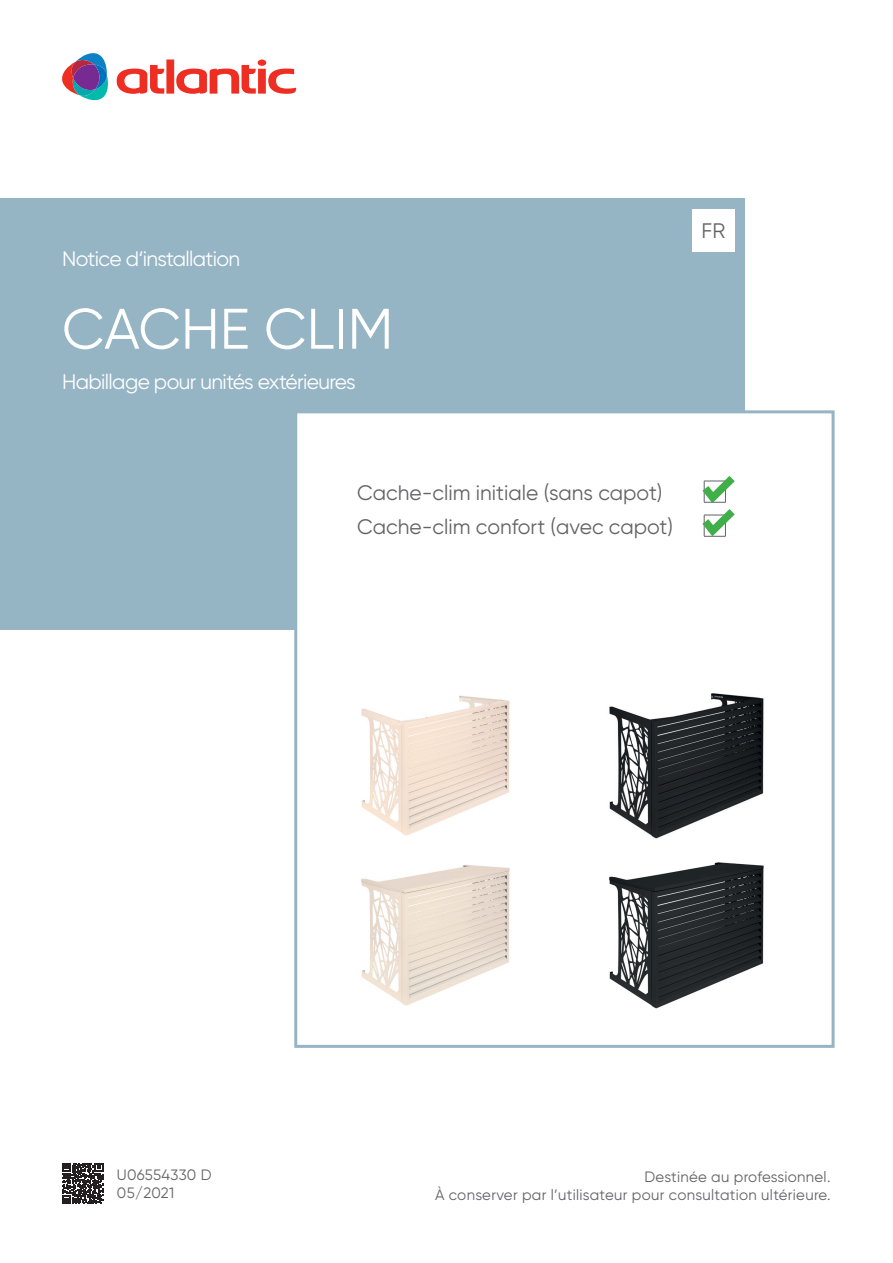
<style>
.page{position:relative;width:893px;height:1263px;background:#fff}
.page>*{position:absolute;margin:0;border:0;box-sizing:border-box;transform-origin:0 0}
.t1{font:57px "Gilroy";color:#fff}
.t2{font:21px/34px "Gilroy";color:#636366}
.t3{font:21px "Gilroy";letter-spacing:-.03em;color:#fff}
.t4{font:15px/18px "Gilroy";letter-spacing:.02em;color:#636366}
</style>
<div class="page">
<svg style="left:62px;top:1163px;width:41px;height:41px"></svg>
<div style="left:0;top:199px;width:744px;height:431px;background:#95b4c4"></div>
<div style="left:692px;top:209px;width:43px;height:42px;background:#fff"></div>
<svg style="left:62px;top:53px;width:46px;height:47px"></svg>
<svg style="left:117px;top:59px;width:179px;height:35px"></svg>
<svg style="left:294px;top:409px;width:541px;height:639px"></svg>
<img style="left:312px;top:850px;width:246px;height:164px">
<img style="left:312px;top:680px;width:246px;height:164px">
<div style="left:357px;top:549px;width:347px;height:21px;background:#fff"></div>
<div style="left:357px;top:583px;width:347px;height:21px;background:#fff"></div>
<div style="left:357px;top:617px;width:347px;height:22px;background:#fff"></div>
<div style="left:357px;top:652px;width:347px;height:21px;background:#fff"></div>
<div style="left:357px;top:468px;width:386px;height:81px;background:#fff"></div>
<img style="left:558px;top:677px;width:255px;height:340px">
<h2 class="t3" style="left:62px;top:246px;width:180px">Notice d‘installation</h2>
<h1 class="t1" style="left:62px;top:294px;width:333px">CACHE CLIM</h1>
<h2 class="t3" style="left:62px;top:369px;width:295px">Habillage pour unités extérieures</h2>
<h2 class="t2" style="left:701px;top:214px;width:25px">FR</h2>
<h2 class="t2" style="left:357px;top:475px;width:317px">Cache-clim initiale (sans capot)<br>Cache-clim confort (avec capot)</h2>
<p class="t4" style="left:117px;top:1166px;width:96px">U06554330 D<br>05/2021</p>
<p class="t4" style="left:435px;top:1167px;width:397px;text-align:right">Destinée au professionnel.<br>À conserver par l’utilisateur pour consultation ultérieure.</p>
</div>
